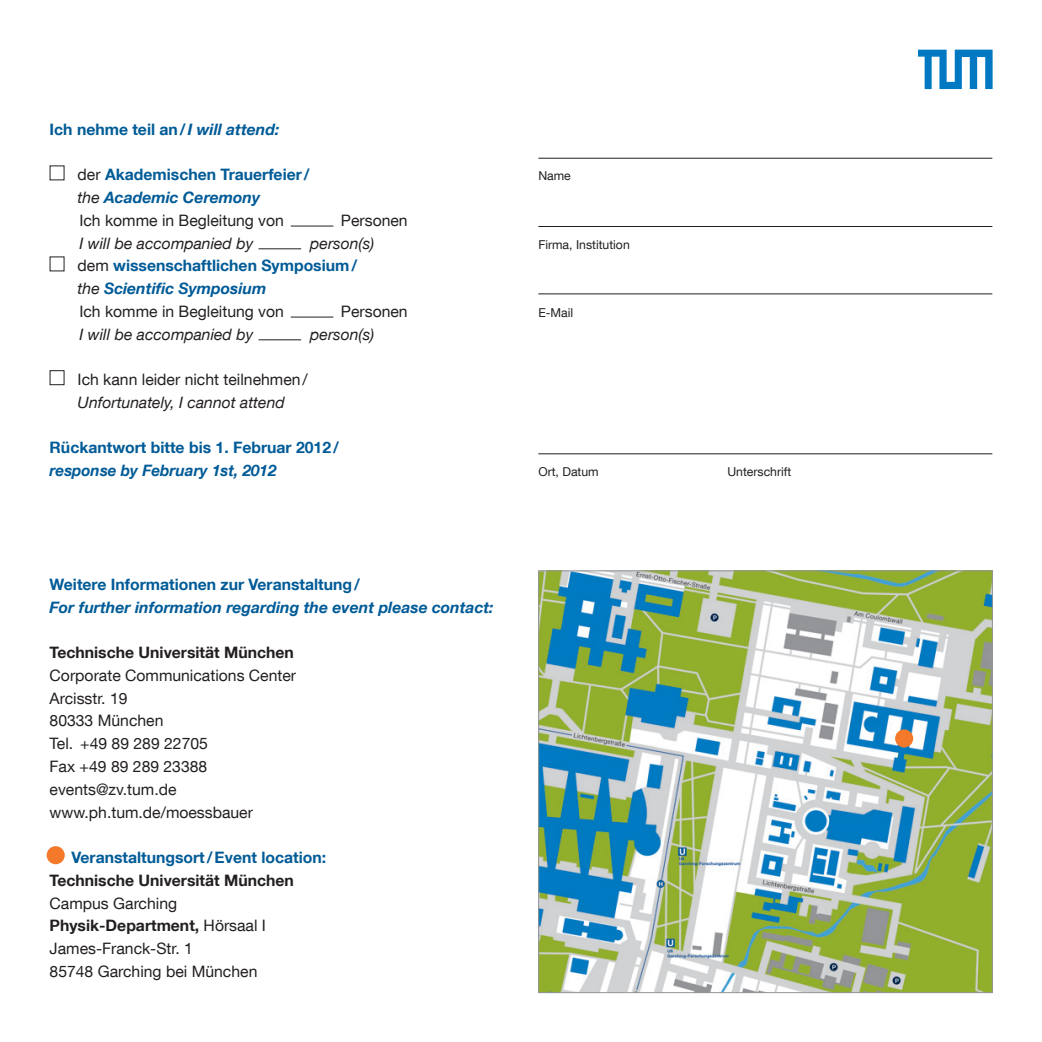
<style>
.page{position:relative;width:1042px;height:1042px;background:#fff}
.page>*{position:absolute;margin:0;border:0;box-sizing:border-box;transform-origin:0 0}
.Fließtext{font:15.75px/22.8px "TUM Neue Helvetica";color:#231f20}
.Fließtext-2{font:700 15.75px/22.8px "TUM Neue Helvetica";color:#005b97}
.Unterüberschrift{font:700 15.75px "TUM Neue Helvetica";color:#005b97}
.Fließtext-3{font:italic 15.75px "TUM Neue Helvetica";color:#231f20}
.Fließtext-4{font:700 15.75px "TUM Neue Helvetica";color:#231f20}
.Unterüberschrift-2{font:italic 700 15.75px "TUM Neue Helvetica";color:#005b97}
.Fließtext-5{font:italic 700 15.75px "TUM Neue Helvetica";color:#005b97}
.Fließtext-6{font:12.25px "TUM Neue Helvetica";color:#231f20}
.s1{font-style:italic}
.s2{font-weight:400;color:#231f20}
.s3{font-weight:400;font-style:italic;color:#231f20}
.s4{font-weight:700}
</style>
<div class="page">
<img style="left:540px;top:572px;width:450px;height:419px">
<div style="left:895px;top:729px;width:18px;height:18px;background:#f4792a;border-radius:50%"></div>
<div style="left:47px;top:846px;width:18px;height:18px;background:#f4792a;border-radius:50%"></div>
<svg style="left:918px;top:50px;width:74px;height:39px"></svg>
<div style="left:50px;top:370px;width:14px;height:15px;border:1px solid #231f20"></div>
<hr style="left:538px;top:453px;width:454px;height:1px;background:#231f20">
<hr style="left:538px;top:294px;width:454px;height:1px;background:#231f20">
<hr style="left:291px;top:226px;width:42px;height:1px;background:#231f20">
<hr style="left:291px;top:317px;width:42px;height:1px;background:#231f20">
<hr style="left:258px;top:248px;width:43px;height:1px;background:#231f20">
<hr style="left:258px;top:339px;width:43px;height:1px;background:#231f20">
<hr style="left:538px;top:226px;width:454px;height:1px;background:#231f20">
<hr style="left:538px;top:158px;width:454px;height:1px;background:#231f20">
<p class="Fließtext-2" style="left:50px;top:117px;width:231px">Ich nehme teil an/<span class="s1">I will attend:</span></p>
<p class="Fließtext-2" style="left:78px;top:163px;width:234px"><span class="s2">der</span> Akademischen Trauerfeier/ <span class="s3">the</span> <span class="s1">Academic Ceremony</span></p>
<p class="Fließtext" style="left:79px;top:208px;width:206px">Ich komme in Begleitung von</p>
<p class="Fließtext" style="left:341px;top:208px;width:68px">Personen</p>
<p class="Fließtext-3" style="left:79px;top:233px;width:175px">I will be accompanied by</p>
<p class="Fließtext-3" style="left:310px;top:233px;width:66px">person(s)</p>
<p class="Fließtext-2" style="left:78px;top:254px;width:281px"><span class="s2">dem</span> wissenschaftlichen Symposium/ <span class="s3">the</span> <span class="s1">Scientific Symposium</span></p>
<p class="Fließtext" style="left:79px;top:299px;width:206px">Ich komme in Begleitung von</p>
<p class="Fließtext" style="left:341px;top:299px;width:68px">Personen</p>
<p class="Fließtext-3" style="left:79px;top:324px;width:175px">I will be accompanied by</p>
<p class="Fließtext-3" style="left:310px;top:324px;width:66px">person(s)</p>
<p class="Fließtext" style="left:78px;top:368px;width:232px">Ich kann leider nicht teilnehmen/<br><span class="s1">Unfortunately, I cannot attend</span></p>
<p class="Fließtext-2" style="left:50px;top:436px;width:291px">Rückantwort bitte bis 1. Februar 2012/</p>
<p class="Fließtext-5" style="left:50px;top:461px;width:228px">response by February 1st, 2012</p>
<p class="Unterüberschrift" style="left:50px;top:574px;width:312px">Weitere Informationen zur Veranstaltung/</p>
<p class="Unterüberschrift-2" style="left:50px;top:597px;width:445px">For further information regarding the event please contact:</p>
<p class="Fließtext-4" style="left:50px;top:642px;width:246px">Technische Universität München</p>
<p class="Fließtext" style="left:50px;top:663px;width:248px">Corporate Communications Center</p>
<p class="Fließtext" style="left:50px;top:686px;width:115px">Arcisstr. 19<br>80333 München</p>
<p class="Fließtext" style="left:50px;top:732px;width:160px">Tel. +49 89 289 22705<br>Fax +49 89 289 23388</p>
<p class="Fließtext" style="left:50px;top:777px;width:128px">events@zv.tum.de</p>
<p class="Fließtext" style="left:50px;top:800px;width:205px">www.ph.tum.de/moessbauer</p>
<p class="Unterüberschrift" style="left:71px;top:847px;width:256px">Veranstaltungsort/Event location:</p>
<p class="Fließtext-4" style="left:50px;top:870px;width:246px">Technische Universität München</p>
<p class="Fließtext" style="left:50px;top:891px;width:218px">Campus Garching<br><span class="s4">Physik-Department,</span> Hörsaal I</p>
<p class="Fließtext" style="left:50px;top:936px;width:145px">James-Franck-Str. 1</p>
<p class="Fließtext" style="left:50px;top:959px;width:209px">85748 Garching bei München</p>
<p class="Fließtext-6" style="left:538px;top:168px;width:34px">Name</p>
<p class="Fließtext-6" style="left:538px;top:237px;width:93px">Firma, Institution</p>
<p class="Fließtext-6" style="left:538px;top:305px;width:36px">E-Mail</p>
<p class="Fließtext-6" style="left:538px;top:464px;width:62px">Ort, Datum</p>
<p class="Fließtext-6" style="left:727px;top:464px;width:65px">Unterschrift</p>
</div>
